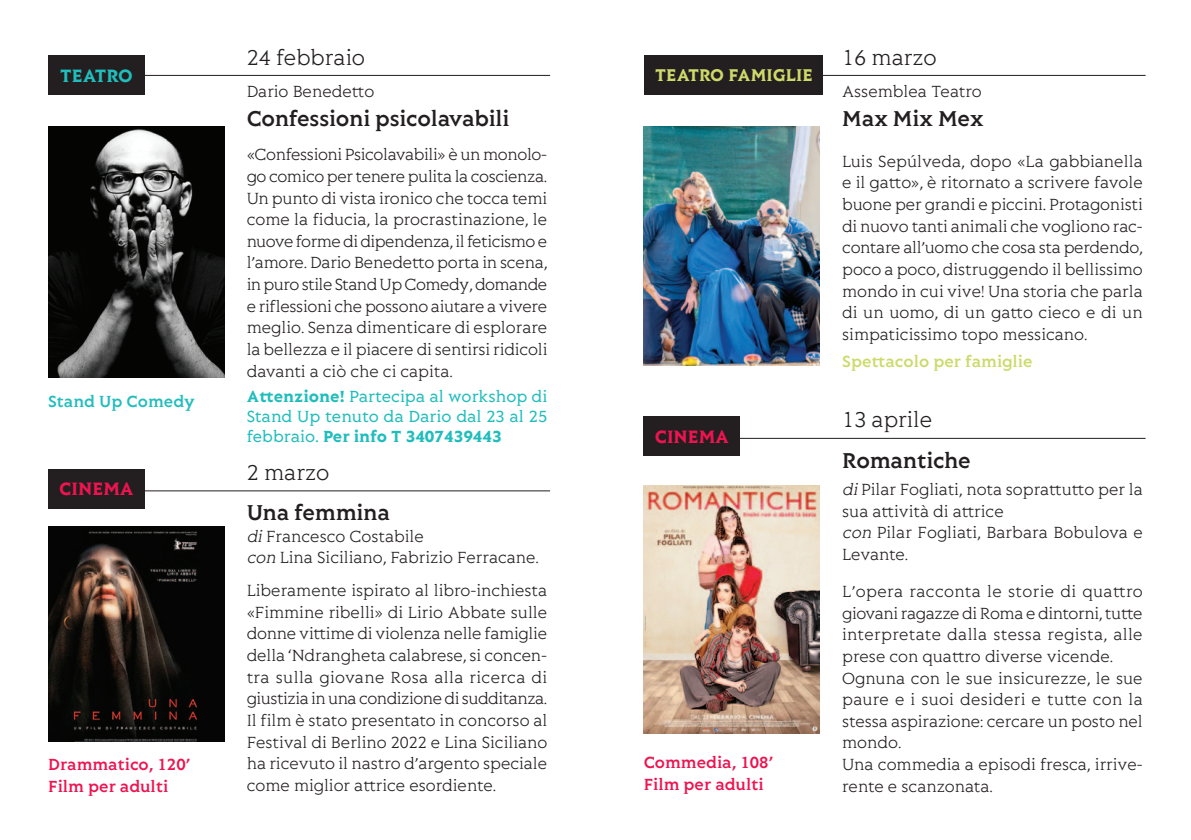
<style>
.page{position:relative;width:1191px;height:840px;background:#fff}
.page>*{position:absolute;margin:0;border:0;box-sizing:border-box;transform-origin:0 0}
.t1{font:600 24px "Lovato";letter-spacing:-.01em;color:#231f20}
.t2{font:300 24px "Lovato";color:#231f20}
.t3{font:700 20px "Lovato";color:#ed1450}
.t4{font:700 20px "Lovato";color:#21bdbd}
.t5{font:700 19px "Lovato";color:#cdda6a}
.t6{font:300 18px/21.6px "Lovato";color:#231f20;text-align:justify}
.t7{font:18px/20px "Lovato";color:#21bdbd;text-align:justify}
.t8{font:600 18px/21.6px "Lovato";color:#ed1450}
.t9{font:600 18px "Lovato";color:#cdda6a}
.t10{font:600 18px "Lovato";color:#21bdbd}
.s1{font-weight:700}
.s2{font-style:italic}
</style>
<div class="page">
<img style="left:643px;top:126px;width:176px;height:239px">
<hr style="left:646px;top:75px;width:499px;height:1px;background:#231f20">
<div style="left:643px;top:55px;width:179px;height:40px;background:#231f20"></div>
<img style="left:643px;top:485px;width:176px;height:247px">
<hr style="left:646px;top:437px;width:499px;height:1px;background:#231f20">
<div style="left:643px;top:416px;width:97px;height:40px;background:#231f20"></div>
<hr style="left:50px;top:75px;width:500px;height:1px;background:#231f20">
<div style="left:48px;top:55px;width:97px;height:40px;background:#231f20"></div>
<img style="left:48px;top:526px;width:176px;height:215px">
<hr style="left:50px;top:490px;width:500px;height:1px;background:#231f20">
<div style="left:48px;top:468px;width:97px;height:40px;background:#231f20"></div>
<img style="left:48px;top:126px;width:176px;height:251px">
<p class="t4" style="left:60px;top:64px;width:74px">TEATRO</p>
<p class="t10" style="left:48px;top:390px;width:148px">Stand Up Comedy</p>
<p class="t3" style="left:59px;top:478px;width:76px">CINEMA</p>
<p class="t8" style="left:48px;top:753px;width:144px">Drammatico, 120’<br>Film per adulti</p>
<h1 class="t2" style="left:247px;top:43px;width:120px">24 febbraio</h1>
<p class="t6" style="left:247px;top:80px;width:129px">Dario Benedetto</p>
<h1 class="t1" style="left:247px;top:105px;width:264px">Confessioni psicolavabili</h1>
<p class="t6" style="left:247px;top:143px;width:302px">«Confessioni Psicolavabili» è un monolo&shy;go comico per tenere pulita la coscienza.<br>Un punto di vista ironico che tocca temi come la fiducia, la procrastinazione, le nuove forme di dipendenza, il feticismo e l’amore. Dario Benedetto porta in scena, in puro stile Stand Up Comedy, domande e riflessioni che possono aiutare a vivere meglio. Senza dimenticare di esplorare la bellezza e il piacere di sentirsi ridicoli davanti a ciò che ci capita.</p>
<p class="t7" style="left:247px;top:386px;width:302px"><span class="s1">Attenzione!</span> Partecipa al workshop di Stand Up tenuto da Dario dal 23 al 25 febbraio. <span class="s1">Per info T 3407439443</span></p>
<h1 class="t2" style="left:247px;top:458px;width:84px">2 marzo</h1>
<h1 class="t1" style="left:247px;top:498px;width:145px">Una femmina</h1>
<p class="t6" style="left:247px;top:524px;width:294px"><span class="s2">di</span>Francesco Costabile<br><span class="s2">con</span> Lina Siciliano, Fabrizio Ferracane.</p>
<p class="t6" style="left:247px;top:579px;width:302px">Liberamente ispirato al libro-inchiesta «Fimmine ribelli» di Lirio Abbate sulle donne vittime di violenza nelle famiglie della ‘Ndrangheta calabrese, si concen&shy;tra sulla giovane Rosa alla ricerca di giustizia in una condizione di sudditanza.<br>Il film è stato presentato in concorso al Festival di Berlino 2022 e Lina Siciliano ha ricevuto il nastro d’argento speciale come miglior attrice esordiente.</p>
<p class="t5" style="left:655px;top:64px;width:159px">TEATRO FAMIGLIE</p>
<p class="t3" style="left:654px;top:425px;width:76px">CINEMA</p>
<p class="t8" style="left:643px;top:751px;width:131px">Commedia, 108’<br>Film per adulti</p>
<h1 class="t2" style="left:842px;top:43px;width:96px">16 marzo</h1>
<p class="t6" style="left:842px;top:80px;width:141px">Assemblea Teatro</p>
<h1 class="t1" style="left:842px;top:105px;width:143px">Max Mix Mex</h1>
<p class="t6" style="left:842px;top:150px;width:302px">Luis Sepúlveda, dopo «La gabbianella e il gatto», è ritornato a scrivere favole buone per grandi e piccini. Protagonisti di nuovo tanti animali che vogliono rac&shy;contare all’uomo che cosa sta perdendo, poco a poco, distruggendo il bellissimo mondo in cui vive! Una storia che parla di un uomo, di un gatto cieco e di un simpaticissimo topo messicano.</p>
<p class="t9" style="left:842px;top:351px;width:192px">Spettacolo per famiglie</p>
<h1 class="t2" style="left:842px;top:405px;width:92px">13 aprile</h1>
<h1 class="t1" style="left:842px;top:446px;width:130px">Romantiche</h1>
<p class="t6" style="left:842px;top:478px;width:302px;text-align:left"><span class="s2">di</span>Pilar Fogliati, nota soprattutto per la sua attività di attrice<br><span class="s2">con</span> Pilar Fogliati, Barbara Bobulova e<br>Levante.</p>
<p class="t6" style="left:842px;top:580px;width:302px;text-align:left">L’opera racconta le storie di quattro giovani ragazze di Roma e dintorni, tutte interpretate dalla stessa regista, alle prese con quattro diverse vicende.<br>Ognuna con le sue insicurezze, le sue paure e i suoi desideri e tutte con la stessa aspirazione: cercare un posto nel mondo.<br>Una commedia a episodi fresca, irrive&shy;rente e scanzonata.</p>
</div>
